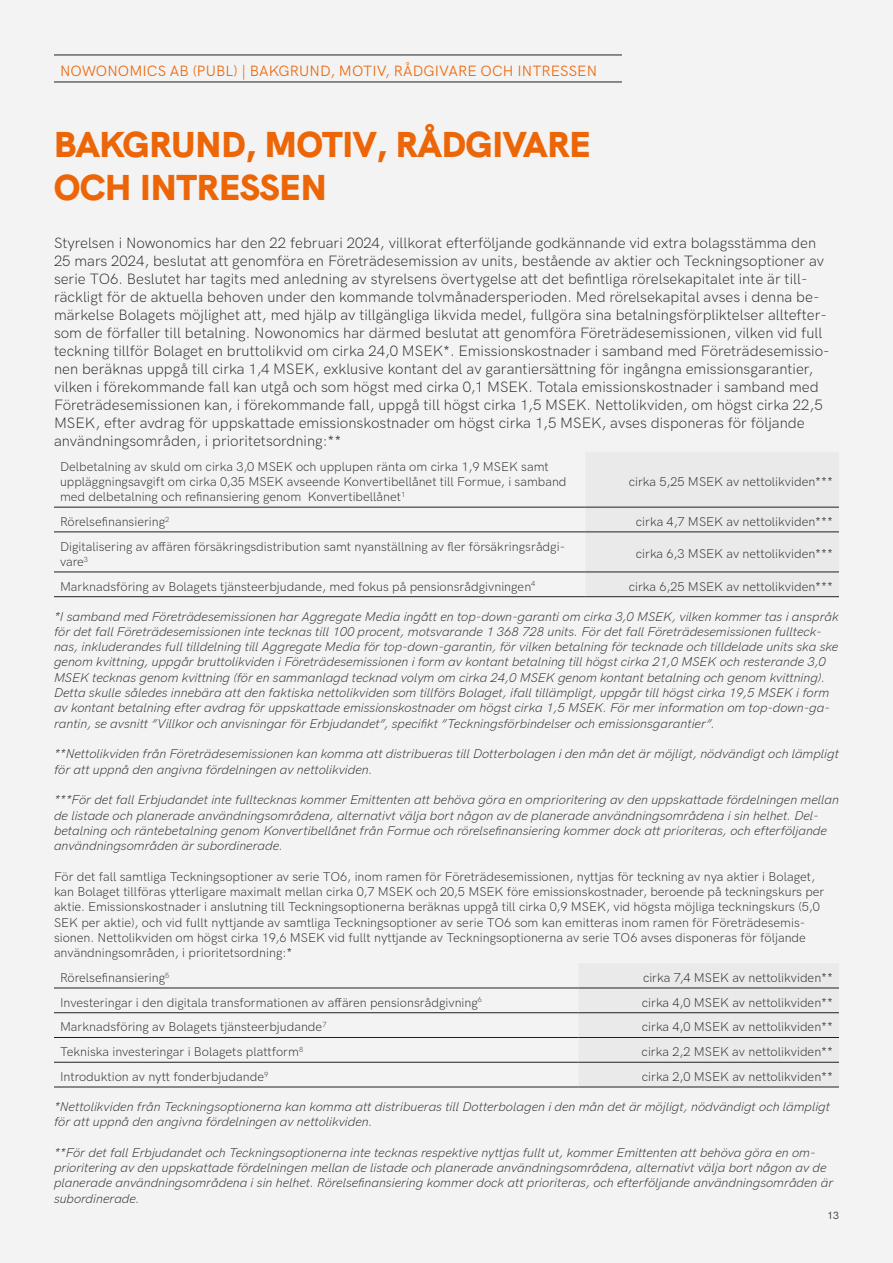
<style>
.page{position:relative;width:893px;height:1263px;background:#f3f3f3}
.page>*{position:absolute;margin:0;border:0;box-sizing:border-box;transform-origin:0 0}
.t1{font:900 36px/43.2px "HK Grotesk";color:#ec6608}
.t2{font:300 15px/18px "HK Grotesk";color:#231f20}
.t3{font:15px "HK Grotesk";letter-spacing:.005em;color:#ec6608}
.t4{font:italic 300 12.75px/15.3px "HK Grotesk";color:#231f20}
.t5{font:300 12.75px/15.3px "HK Grotesk";color:#231f20}
.t6{font:10.5px "HK Grotesk";color:#231f20}
</style>
<div class="page">
<div style="left:585px;top:506px;width:254px;height:66px;background:#eaeaea"></div>
<hr style="left:54px;top:596px;width:531px;height:1px;background:#231f20">
<hr style="left:585px;top:596px;width:254px;height:1px;background:#231f20">
<hr style="left:54px;top:572px;width:531px;height:1px;background:#231f20">
<hr style="left:585px;top:572px;width:254px;height:1px;background:#231f20">
<hr style="left:54px;top:532px;width:531px;height:1px;background:#231f20">
<hr style="left:585px;top:532px;width:254px;height:1px;background:#231f20">
<hr style="left:54px;top:507px;width:531px;height:1px;background:#231f20">
<hr style="left:585px;top:507px;width:254px;height:1px;background:#231f20">
<div style="left:578px;top:987px;width:261px;height:100px;background:#eaeaea"></div>
<hr style="left:54px;top:1087px;width:524px;height:1px;background:#231f20">
<hr style="left:578px;top:1087px;width:261px;height:1px;background:#231f20">
<hr style="left:54px;top:1062px;width:524px;height:1px;background:#231f20">
<hr style="left:578px;top:1062px;width:261px;height:1px;background:#231f20">
<hr style="left:54px;top:1037px;width:524px;height:1px;background:#231f20">
<hr style="left:578px;top:1037px;width:261px;height:1px;background:#231f20">
<hr style="left:54px;top:1012px;width:524px;height:1px;background:#231f20">
<hr style="left:578px;top:1012px;width:261px;height:1px;background:#231f20">
<hr style="left:54px;top:988px;width:524px;height:1px;background:#231f20">
<hr style="left:578px;top:988px;width:261px;height:1px;background:#231f20">
<hr style="left:54px;top:55px;width:568px;height:1px;background:#231f20">
<hr style="left:54px;top:82px;width:568px;height:1px;background:#231f20">
<p class="t3" style="left:60px;top:60px;width:539px">NOWONOMICS AB (PUBL) | BAKGRUND, MOTIV, RÅDGIVARE OCH INTRESSEN</p>
<h1 class="t1" style="left:54px;top:120px;width:538px">BAKGRUND, MOTIV, RÅDGIVARE<br>OCH INTRESSEN</h1>
<p class="t2" style="left:54px;top:232px;width:777px">Styrelsen i Nowonomics har den 22 februari 2024, villkorat efterföljande godkännande vid extra bolagsstämma den 25 mars 2024, beslutat att genomföra en Företrädesemission av units, bestående av aktier och Teckningsoptioner av serie TO6. Beslutet har tagits med anledning av styrelsens övertygelse att det befintliga rörelsekapitalet inte är till&shy;räckligt för de aktuella behoven under den kommande tolvmånadersperioden. Med rörelsekapital avses i denna be&shy;märkelse Bolagets möjlighet att, med hjälp av tillgängliga likvida medel, fullgöra sina betalningsförpliktelser alltefter&shy;som de förfaller till betalning. Nowonomics har därmed beslutat att genomföra Företrädesemissionen, vilken vid full teckning tillför Bolaget en bruttolikvid om cirka 24,0 MSEK*. Emissionskostnader i samband med Företrädesemissio&shy;nen beräknas uppgå till cirka 1,4 MSEK, exklusive kontant del av garantiersättning för ingångna emissionsgarantier, vilken i förekommande fall kan utgå och som högst med cirka 0,1 MSEK. Totala emissionskostnader i samband med Företrädesemissionen kan, i förekommande fall, uppgå till högst cirka 1,5 MSEK. Nettolikviden, om högst cirka 22,5<br>MSEK, efter avdrag för uppskattade emissionskostnader om högst cirka 1,5 MSEK, avses disponeras för följande användningsområden, i prioritetsordning:**</p>
<p class="t5" style="left:60px;top:457px;width:508px">Delbetalning av skuld om cirka 3,0 MSEK och upplupen ränta om cirka 1,9 MSEK samt uppläggningsavgift om cirka 0,35 MSEK avseende Konvertibellånet till Formue, i samband med delbetalning och refinansiering genom Konvertibellånet<sup>1</sup></p>
<p class="t5" style="left:629px;top:473px;width:206px">cirka 5,25 MSEK av nettolikviden***</p>
<p class="t5" style="left:60px;top:513px;width:111px">Rörelsefinansiering<sup>2</sup></p>
<p class="t5" style="left:636px;top:513px;width:199px">cirka 4,7 MSEK av nettolikviden***</p>
<p class="t5" style="left:60px;top:538px;width:507px">Digitalisering av affären försäkringsdistribution samt nyanställning av fler försäkringsrådgi&shy;vare<sup>3</sup></p>
<p class="t5" style="left:636px;top:545px;width:199px">cirka 6,3 MSEK av nettolikviden***</p>
<p class="t5" style="left:60px;top:578px;width:477px">Marknadsföring av Bolagets tjänsteerbjudande, med fokus på pensionsrådgivningen<sup>4</sup></p>
<p class="t5" style="left:629px;top:578px;width:206px">cirka 6,25 MSEK av nettolikviden***</p>
<p class="t4" style="left:54px;top:607px;width:786px">*I samband med Företrädesemissionen har Aggregate Media ingått en top-down-garanti om cirka 3,0 MSEK, vilken kommer tas i anspråk för det fall Företrädesemissionen inte tecknas till 100 procent, motsvarande 1 368 728 units. För det fall Företrädesemissionen fullteck&shy;nas, inkluderandes full tilldelning till Aggregate Media för top-down-garantin, för vilken betalning för tecknade och tilldelade units ska ske genom kvittning, uppgår bruttolikviden i Företrädesemissionen i form av kontant betalning till högst cirka 21,0 MSEK och resterande 3,0<br>MSEK tecknas genom kvittning (för en sammanlagd tecknad volym om cirka 24,0 MSEK genom kontant betalning och genom kvittning).<br>Detta skulle således innebära att den faktiska nettolikviden som tillförs Bolaget, ifall tillämpligt, uppgår till högst cirka 19,5 MSEK i form av kontant betalning efter avdrag för uppskattade emissionskostnader om högst cirka 1,5 MSEK. För mer information om top-down-ga&shy;rantin, se avsnitt ”Villkor och anvisningar för Erbjudandet”, specifikt ”Teckningsförbindelser och emissionsgarantier”.</p>
<p class="t4" style="left:54px;top:745px;width:786px">**Nettolikviden från Företrädesemissionen kan komma att distribueras till Dotterbolagen i den mån det är möjligt, nödvändigt och lämpligt för att uppnå den angivna fördelningen av nettolikviden.</p>
<p class="t4" style="left:54px;top:791px;width:786px">***För det fall Erbjudandet inte fulltecknas kommer Emittenten att behöva göra en omprioritering av den uppskattade fördelningen mellan de listade och planerade användningsområdena, alternativt välja bort någon av de planerade användningsområdena i sin helhet. Del&shy;betalning och räntebetalning genom Konvertibellånet från Formue och rörelsefinansiering kommer dock att prioriteras, och efterföljande användningsområden är subordinerade.</p>
<p class="t5" style="left:54px;top:868px;width:772px">För det fall samtliga Teckningsoptioner av serie TO6, inom ramen för Företrädesemissionen, nyttjas för teckning av nya aktier i Bolaget, kan Bolaget tillföras ytterligare maximalt mellan cirka 0,7 MSEK och 20,5 MSEK före emissionskostnader, beroende på teckningskurs per aktie. Emissionskostnader i anslutning till Teckningsoptionerna beräknas uppgå till cirka 0,9 MSEK, vid högsta möjliga teckningskurs (5,0<br>SEK per aktie), och vid fullt nyttjande av samtliga Teckningsoptioner av serie TO6 som kan emitteras inom ramen för Företrädesemis&shy;sionen. Nettolikviden om högst cirka 19,6 MSEK vid fullt nyttjande av Teckningsoptionerna av serie TO6 avses disponeras för följande användningsområden, i prioritetsordning:*</p>
<p class="t5" style="left:60px;top:969px;width:111px">Rörelsefinansiering<sup>5</sup></p>
<p class="t5" style="left:643px;top:969px;width:191px">cirka 7,4 MSEK av nettolikviden**</p>
<p class="t5" style="left:60px;top:994px;width:424px">Investeringar i den digitala transformationen av affären pensionsrådgivning<sup>6</sup></p>
<p class="t5" style="left:642px;top:994px;width:193px">cirka 4,0 MSEK av nettolikviden**</p>
<p class="t5" style="left:60px;top:1018px;width:268px">Marknadsföring av Bolagets tjänsteerbjudande<sup>7</sup></p>
<p class="t5" style="left:642px;top:1018px;width:193px">cirka 4,0 MSEK av nettolikviden**</p>
<p class="t5" style="left:60px;top:1043px;width:245px">Tekniska investeringar i Bolagets plattform<sup>8</sup></p>
<p class="t5" style="left:642px;top:1043px;width:193px">cirka 2,2 MSEK av nettolikviden**</p>
<p class="t5" style="left:60px;top:1068px;width:210px">Introduktion av nytt fonderbjudande<sup>9</sup></p>
<p class="t5" style="left:642px;top:1068px;width:193px">cirka 2,0 MSEK av nettolikviden**</p>
<p class="t4" style="left:54px;top:1098px;width:778px">*Nettolikviden från Teckningsoptionerna kan komma att distribueras till Dotterbolagen i den mån det är möjligt, nödvändigt och lämpligt för att uppnå den angivna fördelningen av nettolikviden.</p>
<p class="t4" style="left:54px;top:1144px;width:781px">**För det fall Erbjudandet och Teckningsoptionerna inte tecknas respektive nyttjas fullt ut, kommer Emittenten att behöva göra en om&shy;prioritering av den uppskattade fördelningen mellan de listade och planerade användningsområdena, alternativt välja bort någon av de planerade användningsområdena i sin helhet. Rörelsefinansiering kommer dock att prioriteras, och efterföljande användningsområden är subordinerade.</p>
<p class="t6" style="left:827px;top:1208px;width:13px">13</p>
</div>
